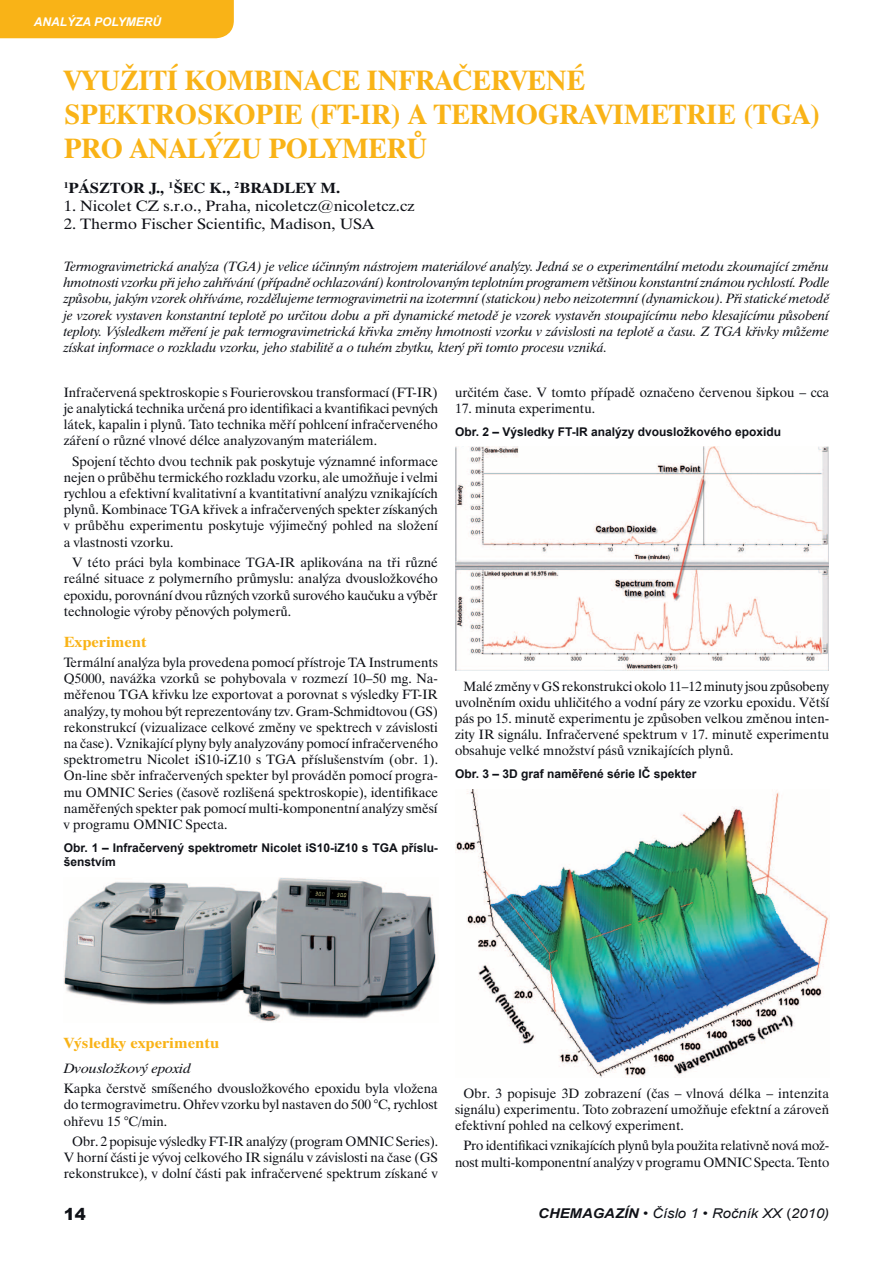
<style>
.page{position:relative;width:893px;height:1263px;background:#fff}
.page>*{position:absolute;margin:0;border:0;box-sizing:border-box;transform-origin:0 0}
.Nadpis-hl{font:700 28.5px/34.2px "Dutch 801 BTCE";letter-spacing:-.01em;color:#f9b317}
.t1{font:900 16.5px "Arial";color:#0f1117}
.Jméno_autora{font:15px "Dutch 801 BTCE";color:#0f1117;scale:1.1 1}
.Mezinadpis{font:700 15px "Dutch 801 BTCE";color:#f9b317;scale:1.1 1}
.Jméno_autora-2{font:700 15px "Dutch 801 BTCE";color:#0f1117;scale:1.1 1}
.Základní_text{font:13.5px/16.2px "Dutch 801 BTCE";color:#0f1117;text-align:justify}
._1_odstavec{font:italic 13.5px/16.2px "Dutch 801 BTCE";color:#0f1117;text-align:justify}
.t2{font:italic 13.5px "Arial";color:#0f1117;scale:1.1 1}
.Ostatní_nadp{font:italic 13.5px "Dutch 801 BTCE";color:#0f1117;scale:1.1 1}
.Obr_Tab{font:700 12px/14.4px "Arial";color:#0f1117}
.Hlavička{font:italic 700 12px "Arial";color:#fff}
.s1{font-weight:700}
.s2{font-style:normal}
</style>
<div class="page">
<div style="left:0;top:0;width:234px;height:38px;background:#f9b317"></div>
<img style="left:64px;top:877px;width:372px;height:145px">
<img style="left:455px;top:447px;width:374px;height:223px">
<img style="left:455px;top:790px;width:375px;height:287px">
<p class="Hlavička" style="left:34px;top:14px;width:129px">ANALÝZA POLYMERŮ</p>
<p class="Nadpis-hl" style="left:64px;top:62px;width:759px">VYUŽITÍ KOMBINACE INFRAČERVENÉ<br>SPEKTROSKOPIE (FT-IR) A TERMOGRAVIMETRIE (TGA)<br>PRO ANALÝZU POLYMERŮ</p>
<p class="Jméno_autora-2" style="left:64px;top:179px;width:253px"><sup>1</sup>PÁSZTOR J., <sup>1</sup>ŠEC K., <sup>2</sup>BRADLEY M.</p>
<p class="Jméno_autora" style="left:64px;top:197px;width:320px">1. Nicolet CZ s.r.o., Praha, nicoletcz@nicoletcz.cz</p>
<p class="Jméno_autora" style="left:64px;top:215px;width:284px">2. Thermo Fischer Scientific, Madison, USA</p>
<p class="_1_odstavec" style="left:64px;top:258px;width:767px">Termogravimetrická analýza (TGA) je velice účinným nástrojem materiálové analýzy. Jedná se o experimentální metodu zkoumající změnu hmotnosti vzorku při jeho zahřívání (případně ochlazování) kontrolovaným teplotním programem většinou konstantní známou rychlostí. Podle způsobu, jakým vzorek ohříváme, rozdělujeme termogravimetrii na izotermní (statickou) nebo neizotermní (dynamickou). Při statické metodě je vzorek vystaven konstantní teplotě po určitou dobu a při dynamické metodě je vzorek vystavěn stoupajícímu nebo klesajícímu působení teploty. Výsledkem měření je pak termogravimetrická křivka změny hmotnosti vzorku v závislosti na teplotě a času. Z TGA křivky můžeme získat informace o rozkladu vzorku, jeho stabilitě a o tuhém zbytku, který při tomto procesu vzniká.</p>
<p class="Základní_text" style="left:64px;top:384px;width:376px">Infračervená spektroskopie s Fourierovskou transformací (FT-IR) je analytická technika určená pro identifikaci a kvantifikaci pevných látek, kapalin i plynů. Tato technika měří pohlcení infračerveného záření o různé vlnové délce analyzovaným materiálem.</p>
<p class="Základní_text" style="left:64px;top:453px;width:376px;text-indent:8px">Spojení těchto dvou technik pak poskytuje významné informace nejen o průběhu termického rozkladu vzorku, ale umožňuje i velmi rychlou a efektivní kvalitativní a kvantitativní analýzu vznikajících plynů. Kombinace TGA křivek a infračervených spekter získaných v průběhu experimentu poskytuje výjimečný pohled na složení a vlastnosti vzorku.</p>
<p class="Základní_text" style="left:64px;top:554px;width:376px;text-indent:8px">V této práci byla kombinace TGA-IR aplikována na tři různé reálné situace z polymerního průmyslu: analýza dvousložkového epoxidu, porovnání dvou různých vzorků surového kaučuku a výběr technologie výroby pěnových polymerů.</p>
<p class="Mezinadpis" style="left:64px;top:632px;width:77px">Experiment</p>
<p class="Základní_text" style="left:64px;top:654px;width:376px">Termální analýza byla provedena pomocí přístroje TA Instruments Q5000, navážka vzorků se pohybovala v rozmezí 10–50 mg. Na&shy;měřenou TGA křivku lze exportovat a porovnat s výsledky FT-IR analýzy, ty mohou být reprezentovány tzv. Gram-Schmidtovou (GS) rekonstrukcí (vizualizace celkové změny ve spektrech v závislosti na čase). Vznikající plyny byly analyzovány pomocí infračerveného spektrometru Nicolet iS10-iZ10 s TGA příslušenstvím (obr. 1).<br>On-line sběr infračervených spekter byl prováděn pomocí progra&shy;mu OMNIC Series (časově rozlišená spektroskopie), identifikace naměřených spekter pak pomocí multi-komponentní analýzy směsí v programu OMNIC Specta.</p>
<p class="Obr_Tab" style="left:64px;top:841px;width:376px">Obr. 1 – Infračervený spektrometr Nicolet iS10-iZ10 s TGA příslu&shy;šenstvím</p>
<p class="Základní_text" style="left:455px;top:384px;width:376px">určitém čase. V tomto případě označeno červenou šipkou – cca</p>
<p class="Základní_text" style="left:455px;top:400px;width:142px">17. minuta experimentu.</p>
<p class="Obr_Tab" style="left:455px;top:425px;width:328px">Obr. 2 – Výsledky FT-IR analýzy dvousložkového epoxidu</p>
<p class="Základní_text" style="left:455px;top:678px;width:376px;text-indent:8px">Malé změny v GS rekonstrukci okolo 11–12 minuty jsou způsobeny uvolněním oxidu uhličitého a vodní páry ze vzorku epoxidu. Větší pás po 15. minutě experimentu je způsoben velkou změnou inten&shy;zity IR signálu. Infračervené spektrum v 17. minutě experimentu obsahuje velké množství pásů vznikajících plynů.</p>
<p class="Obr_Tab" style="left:455px;top:767px;width:243px">Obr. 3 – 3D graf naměřené série IČ spekter</p>
<p class="Mezinadpis" style="left:64px;top:1033px;width:143px">Výsledky experimentu</p>
<p class="Ostatní_nadp" style="left:64px;top:1060px;width:117px">Dvousložkový epoxid</p>
<p class="Základní_text" style="left:64px;top:1080px;width:376px">Kapka čerstvě smíšeného dvousložkového epoxidu byla vložena do termogravimetru. Ohřev vzorku byl nastaven do 500 °C, rychlost ohřevu 15 °C/min.</p>
<p class="Základní_text" style="left:64px;top:1133px;width:376px;text-indent:8px">Obr. 2 popisuje výsledky FT-IR analýzy (program OMNIC Series).<br>V horní části je vývoj celkového IR signálu v závislosti na čase (GS rekonstrukce), v dolní části pak infračervené spektrum získané v</p>
<p class="Základní_text" style="left:455px;top:1085px;width:376px;text-indent:8px">Obr. 3 popisuje 3D zobrazení (čas – vlnová délka – intenzita signálu) experimentu. Toto zobrazení umožňuje efektní a zároveň efektivní pohled na celkový experiment.</p>
<p class="Základní_text" style="left:455px;top:1137px;width:376px;text-align:right">Pro identifikaci vznikajících plynů byla použita relativně nová mož&shy;nost multi-komponentní analýzy v programu OMNIC Specta. Tento</p>
<p class="t1" style="left:64px;top:1202px;width:24px">14</p>
<p class="t2" style="left:538px;top:1204px;width:266px"><span class="s1">CHEMAGAZÍN</span> • Číslo 1 • Ročník XX <span class="s2">(</span>2010)</p>
</div>
